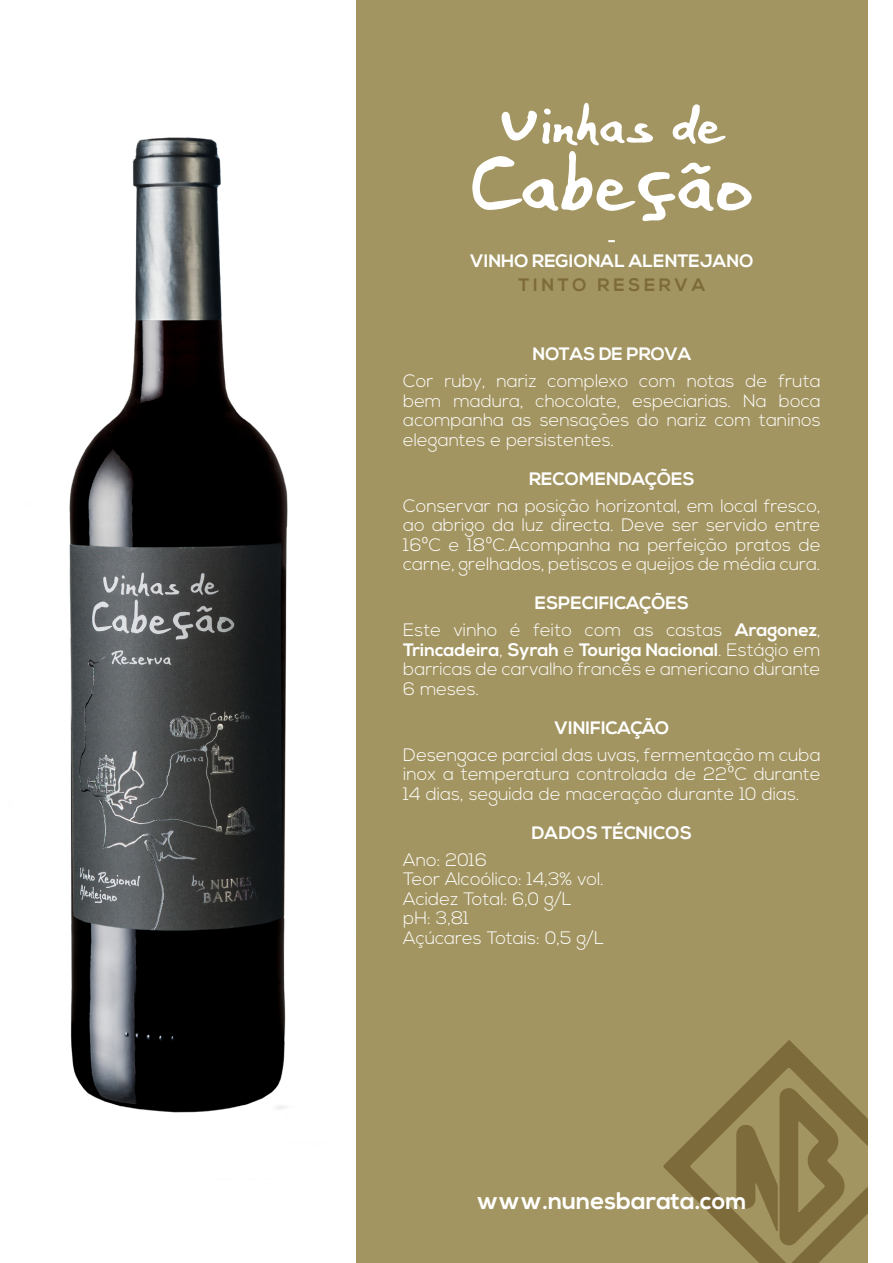
<style>
.page{position:relative;width:893px;height:1263px;background:#fff}
.page>*{position:absolute;margin:0;border:0;box-sizing:border-box;transform-origin:0 0}
.t1{font:700 24px "Nexa";color:#fff}
.t2{font:300 18px/19.5px "Nexa";color:#fff;text-align:justify}
.t3{font:700 18px "Nexa";color:#fff}
.t4{font:700 18px "Nexa";letter-spacing:.2em;color:#7e6b3b}
.s1{font-weight:700}
</style>
<div class="page">
<img style="left:69px;top:137px;width:219px;height:976px">
<div style="left:356px;top:0;width:511px;height:1263px;background:#a39561"></div>
<svg style="left:663px;top:1040px;width:204px;height:223px"></svg>
<svg style="left:736px;top:1087px;width:111px;height:159px"></svg>
<svg style="left:472px;top:103px;width:280px;height:118px"></svg>
<p class="t3" style="left:608px;top:231px;width:10px">-</p>
<p class="t3" style="left:470px;top:250px;width:285px">VINHO REGIONAL ALENTEJANO</p>
<p class="t4" style="left:519px;top:274px;width:188px">TINTO RESERVA</p>
<p class="t3" style="left:532px;top:343px;width:160px">NOTAS DE PROVA</p>
<p class="t2" style="left:403px;top:372px;width:419px">Cor ruby, nariz complexo com notas de fruta bem madura, chocolate, especiarias. Na boca acompanha as sensações do nariz com taninos elegantes e persistentes.</p>
<p class="t3" style="left:529px;top:468px;width:167px">RECOMENDAÇÕES</p>
<p class="t2" style="left:403px;top:496px;width:419px">Conservar na posição horizontal, em local fresco, ao abrigo da luz directa. Deve ser servido entre 16ºC e 18ºC.Acompanha na perfeição pratos de carne, grelhados, petiscos e queijos de média cura.</p>
<p class="t3" style="left:535px;top:592px;width:156px">ESPECIFICAÇÕES</p>
<p class="t2" style="left:403px;top:621px;width:419px">Este vinho é feito com as castas <span class="s1">Aragonez</span>, <span class="s1">Trincadeira</span>, <span class="s1">Syrah</span> e <span class="s1">Touriga Nacional</span>. Estágio em barricas de carvalho francês e americano durante 6 meses.</p>
<p class="t3" style="left:555px;top:717px;width:116px">VINIFICAÇÃO</p>
<p class="t2" style="left:403px;top:745px;width:419px">Desengace parcial das uvas, fermentação m cuba inox a temperatura controlada de 22ºC durante 14 dias, seguida de maceração durante 10 dias.</p>
<p class="t3" style="left:532px;top:822px;width:161px">DADOS TÉCNICOS</p>
<p class="t2" style="left:403px;top:850px;width:85px">Ano: 2016</p>
<p class="t2" style="left:403px;top:870px;width:202px">Teor Alcoólico: 14,3% vol.</p>
<p class="t2" style="left:403px;top:889px;width:170px">Acidez Total: 6,0 g/L</p>
<p class="t2" style="left:403px;top:909px;width:67px">pH: 3,81</p>
<p class="t2" style="left:403px;top:928px;width:202px">Açúcares Totais: 0,5 g/L</p>
<p class="t1" style="left:477px;top:1186px;width:272px">www.nunesbarata.com</p>
</div>
